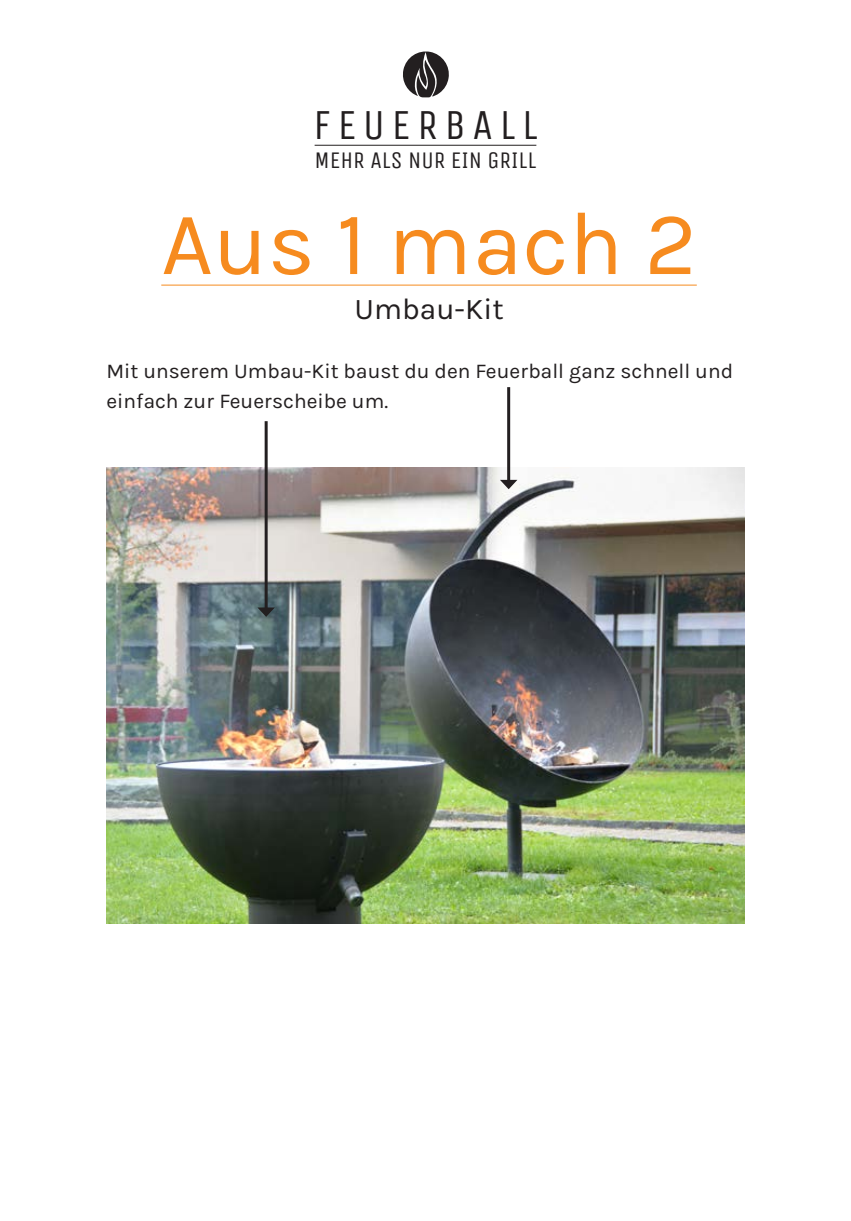
<style>
.page{position:relative;width:851px;height:1221px;background:#fff}
.page>*{position:absolute;margin:0;border:0;box-sizing:border-box;transform-origin:0 0}
.t1{font:90px "Karla";color:#f68b1f}
.t2{font:42.9px "Unica One";letter-spacing:.15em;color:#231f20}
.t3{font:30px "Karla";color:#231f20}
.t4{font:23.85px "Unica One";color:#231f20}
.t5{font:21px/30px "Karla";color:#231f20}
</style>
<div class="page">
<svg style="left:403px;top:51px;width:46px;height:46px"></svg>
<hr style="left:314px;top:145px;width:222px;height:1px;background:#231f20">
<hr style="left:161px;top:284px;width:535px;height:1px;background:#f68b1f">
<img style="left:106px;top:468px;width:638px;height:455px">
<hr style="left:507px;top:387px;width:3px;height:95px;background:#231f20">
<svg style="left:500px;top:480px;width:17px;height:9px"></svg>
<hr style="left:264px;top:421px;width:3px;height:189px;background:#231f20">
<svg style="left:257px;top:607px;width:18px;height:10px"></svg>
<h2 class="t2" style="left:313px;top:99px;width:226px">FEUERBALL</h2>
<p class="t4" style="left:314px;top:146px;width:223px">MEHR ALS NUR EIN GRILL</p>
<h1 class="t1" style="left:161px;top:195px;width:537px">Aus 1 mach 2</h1>
<h3 class="t3" style="left:354px;top:292px;width:151px">Umbau-Kit</h3>
<p class="t5" style="left:106px;top:356px;width:628px">Mit unserem Umbau-Kit baust du den Feuerball ganz schnell und einfach zur Feuerscheibe um.</p>
</div>
